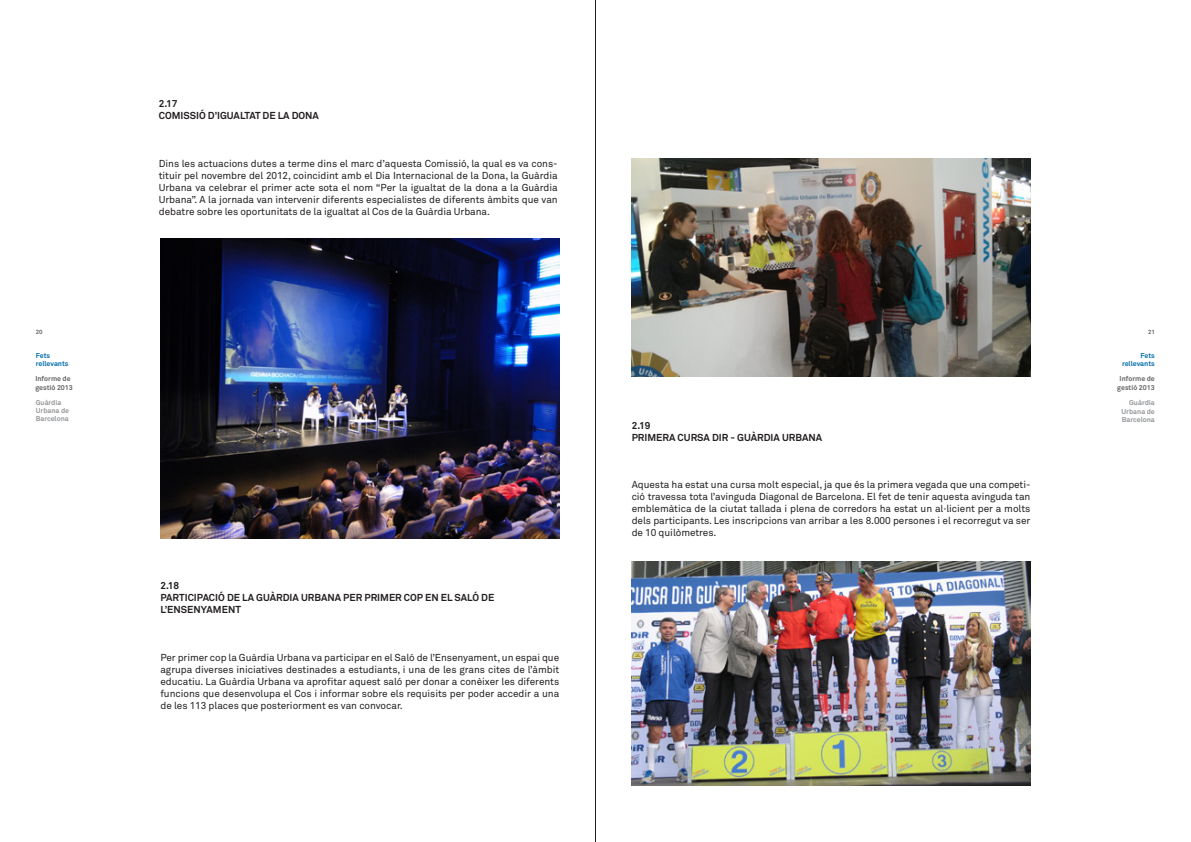
<style>
.page{position:relative;width:1191px;height:842px;background:#fff}
.page>*{position:absolute;margin:0;border:0;box-sizing:border-box;transform-origin:0 0}
.t1{font:10px/12px "Akkurat Pro";letter-spacing:-.005em;color:#231f20;text-align:justify}
.t2{font:700 10px/12px "Akkurat Pro";color:#231f20}
.t3{font:700 7px/8.4px "Akkurat Pro";color:#939598}
.t4{font:700 7px/8.4px "Akkurat Pro";color:#636366}
.t5{font:700 7px/8.4px "Akkurat Pro";color:#006caa}
.t6{font:700 6px "Akkurat Pro";color:#636366}
</style>
<div class="page">
<hr style="left:595px;top:0;width:1px;height:842px;background:#231f20">
<img style="left:160px;top:239px;width:399px;height:299px">
<img style="left:631px;top:159px;width:399px;height:217px">
<img style="left:631px;top:561px;width:399px;height:224px">
<p class="t2" style="left:159px;top:98px;width:162px">2.17<br>COMISSIÓ D’IGUALTAT DE LA DONA</p>
<p class="t1" style="left:159px;top:157px;width:400px">Dins les actuacions dutes a terme dins el marc d’aquesta Comissió, la qual es va cons&shy;tituir pel novembre del 2012, coincidint amb el Dia Internacional de la Dona, la Guàrdia Urbana va celebrar el primer acte sota el nom “Per la igualtat de la dona a la Guàrdia Urbana”. A la jornada van intervenir diferents especialistes de diferents àmbits que van debatre sobre les oportunitats de la igualtat al Cos de la Guàrdia Urbana.</p>
<p class="t6" style="left:36px;top:328px;width:8px">20</p>
<p class="t6" style="left:1148px;top:328px;width:8px">21</p>
<p class="t5" style="left:36px;top:351px;width:34px">Fets rellevants</p>
<p class="t5" style="left:1122px;top:351px;width:34px;text-align:right">Fets rellevants</p>
<p class="t4" style="left:35px;top:374px;width:39px">Informe de gestió 2013</p>
<p class="t4" style="left:1117px;top:374px;width:39px;text-align:center">Informe de gestió 2013</p>
<p class="t3" style="left:36px;top:398px;width:35px">Guàrdia<br>Urbana de<br>Barcelona</p>
<p class="t2" style="left:160px;top:580px;width:335px">2.18<br>PARTICIPACIÓ DE LA GUÀRDIA URBANA PER PRIMER COP EN EL SALÓ DE<br>L’ENSENYAMENT</p>
<p class="t1" style="left:160px;top:651px;width:400px">Per primer cop la Guàrdia Urbana va participar en el Saló de l’Ensenyament, un espai que agrupa diverses iniciatives destinades a estudiants, i una de les grans cites de l’àmbit educatiu. La Guàrdia Urbana va aprofitar aquest saló per donar a conèixer les diferents funcions que desenvolupa el Cos i informar sobre els requisits per poder accedir a una de les 113 places que posteriorment es van convocar.</p>
<p class="t2" style="left:631px;top:419px;width:192px">2.19<br>PRIMERA CURSA DIR - GUÀRDIA URBANA</p>
<p class="t1" style="left:631px;top:479px;width:400px">Aquesta ha estat una cursa molt especial, ja que és la primera vegada que una competi&shy;ció travessa tota l’avinguda Diagonal de Barcelona. El fet de tenir aquesta avinguda tan emblemàtica de la ciutat tallada i plena de corredors ha estat un al·licient per a molts dels participants. Les inscripcions van arribar a les 8.000 persones i el recorregut va ser de 10 quilòmetres.</p>
<p class="t3" style="left:1121px;top:399px;width:35px;text-align:justify;text-indent:8px">Guàrdia Urbana de Barcelona</p>
</div>
